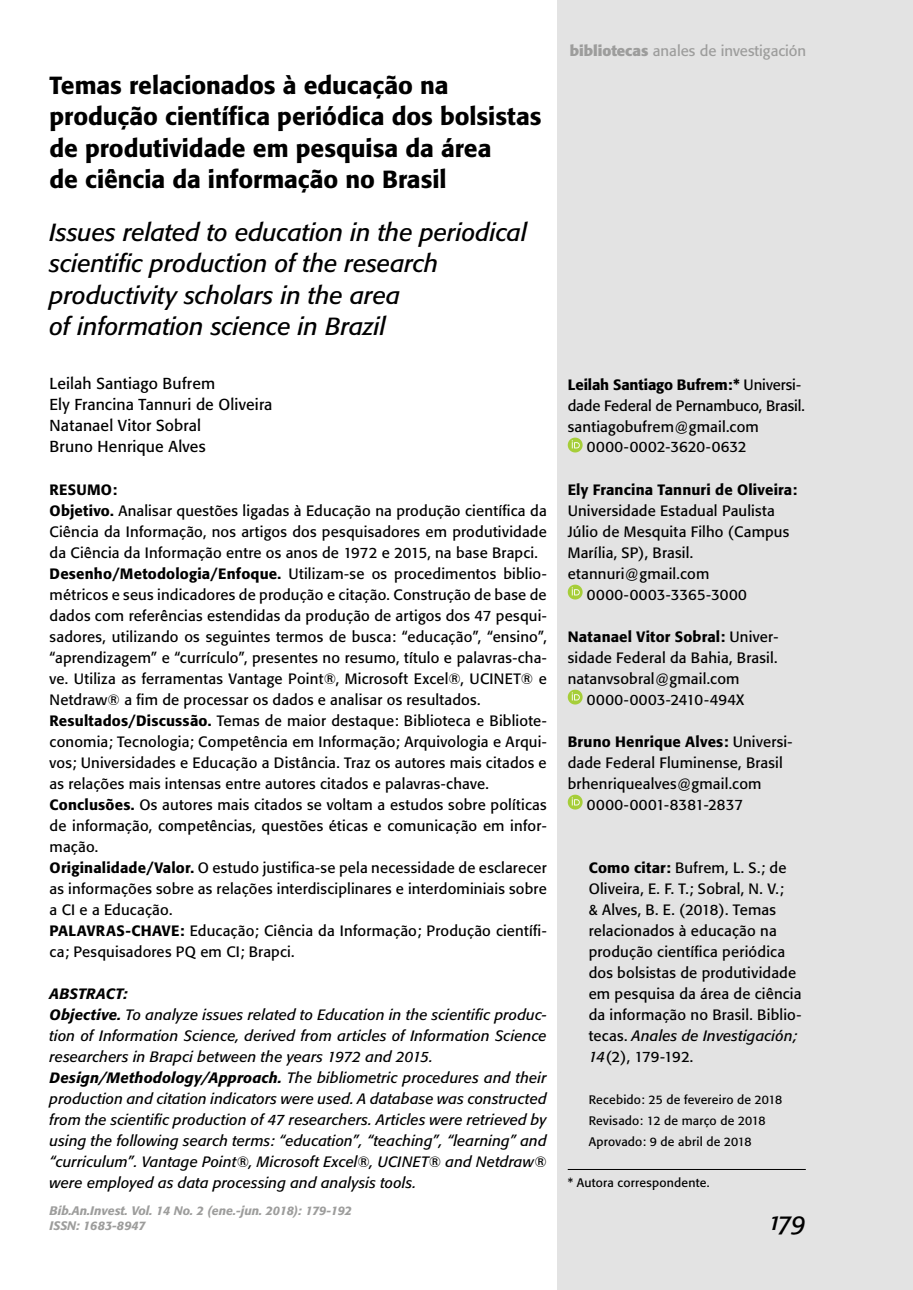
<style>
.page{position:relative;width:913px;height:1290px;background:#fff}
.page>*{position:absolute;margin:0;border:0;box-sizing:border-box;transform-origin:0 0}
.t1{font:italic 24.5px/31.5px "Formata";letter-spacing:-.005em;color:#000}
.t2{font:500 24.5px/31.5px "Formata";letter-spacing:-.005em;color:#000}
.t3{font:15.75px/21px "Formata";letter-spacing:.01em;color:#000}
.t4{font:14.88px/21px "Formata";letter-spacing:.01em;color:#000}
.t5{font:italic 14.88px/21px "Formata";letter-spacing:.01em;color:#000}
.t6{font:500 14.88px "Formata";letter-spacing:.01em;color:#000}
.t7{font:14.88px "Formata";color:#9d9d9c}
.t8{font:500 14.88px "Formata";letter-spacing:-.01em;color:#000}
.t9{font:14.88px "Formata";letter-spacing:-.01em;color:#000}
.t10{font:14.88px "Formata";letter-spacing:.035em;color:#000}
.t11{font:12.25px/21px "Formata";letter-spacing:.015em;color:#000}
.t12{font:italic 500 12.25px "Formata";color:#9d9d9c}
.s1{font-weight:500}
.s2{font-weight:700}
.s3{font-weight:400}
.s4{font-style:italic}
</style>
<div class="page">
<div style="left:557px;top:0;width:356px;height:1290px;background:#e3e3e3"></div>
<svg style="left:568px;top:438px;width:14px;height:14px"></svg>
<svg style="left:568px;top:585px;width:14px;height:14px"></svg>
<svg style="left:568px;top:690px;width:14px;height:14px"></svg>
<svg style="left:568px;top:795px;width:14px;height:14px"></svg>
<hr style="left:568px;top:1169px;width:238px;height:1px;background:#000">
<h1 class="t2" style="left:50px;top:69px;width:493px">Temas relacionados à educação na produção científica periódica dos bolsistas de produtividade em pesquisa da área<br>de ciência da informação no Brasil</h1>
<h1 class="t1" style="left:50px;top:217px;width:479px">Issues related to education in the periodical scientific production of the research productivity scholars in the area<br>of information science in Brazil</h1>
<p class="t3" style="left:50px;top:373px;width:224px">Leilah Santiago Bufrem<br>Ely Francina Tannuri de Oliveira<br>Natanael Vitor Sobral<br>Bruno Henrique Alves</p>
<p class="t4" style="left:50px;top:479px;width:499px"><span class="s1">RESUMO:<br>Objetivo.</span> Analisar questões ligadas à Educação na produção científica da Ciência da Informação, nos artigos dos pesquisadores em produtividade da Ciência da Informação entre os anos de 1972 e 2015, na base Brapci.<br><span class="s1">Desenho/Metodologia/Enfoque.</span> Utilizam-se os procedimentos biblio&shy;métricos e seus indicadores de produção e citação. Construção de base de dados com referências estendidas da produção de artigos dos 47 pesqui&shy;sadores, utilizando os seguintes termos de busca: “educação”, “ensino”, “aprendizagem” e “currículo”, presentes no resumo, título e palavras-cha&shy;ve. Utiliza as ferramentas Vantage Point®, Microsoft Excel®, UCINET® e Netdraw® a fim de processar os dados e analisar os resultados.<br><span class="s1">Resultados/Discussão.</span> Temas de maior destaque: Biblioteca e Bibliote&shy;conomia; Tecnologia; Competência em Informação; Arquivologia e Arqui&shy;vos; Universidades e Educação a Distância. Traz os autores mais citados e as relações mais intensas entre autores citados e palavras-chave.<br><span class="s1">Conclusões.</span> Os autores mais citados se voltam a estudos sobre políticas de informação, competências, questões éticas e comunicação em infor&shy;mação.<br><span class="s1">Originalidade/Valor.</span> O estudo justifica-se pela necessidade de esclarecer as informações sobre as relações interdisciplinares e interdominiais sobre a CI e a Educação.<br><span class="s1">PALAVRAS-CHAVE:</span> Educação; Ciência da Informação; Produção científi&shy;ca; Pesquisadores PQ em CI; Brapci.</p>
<p class="t5" style="left:50px;top:983px;width:499px"><span class="s1">ABSTRACT:<br>Objective.</span> To analyze issues related to Education in the scientific produc&shy;tion of Information Science, derived from articles of Information Science researchers in Brapci between the years 1972 and 2015.<br><span class="s1">Design/Methodology/Approach.</span> The bibliometric procedures and their production and citation indicators were used. A database was constructed from the scientific production of 47 researchers. Articles were retrieved by using the following search terms: “education”, “teaching”, “learning” and “curriculum”. Vantage Point®, Microsoft Excel®, UCINET® and Netdraw® were employed as data processing and analysis tools.</p>
<p class="t12" style="left:50px;top:1203px;width:304px">Bib.An.Invest. Vol. 14 No. 2 (ene.-jun. 2018): 179-192</p>
<p class="t12" style="left:50px;top:1218px;width:97px">ISSN: 1683-8947</p>
<p class="t7" style="left:570px;top:42px;width:238px"><span class="s2">bibliotecas</span> anales de investigación</p>
<p class="t8" style="left:568px;top:375px;width:235px">Leilah Santiago Bufrem:* <span class="s3">Universi-</span></p>
<p class="t9" style="left:568px;top:396px;width:239px">dade Federal de Pernambuco, Brasil.</p>
<p class="t4" style="left:568px;top:416px;width:193px">santiagobufrem@gmail.com</p>
<p class="t4" style="left:587px;top:437px;width:161px">0000-0002-3620-0632</p>
<p class="t6" style="left:568px;top:480px;width:231px">Ely Francina Tannuri de Oliveira:</p>
<p class="t4" style="left:568px;top:500px;width:209px">Universidade Estadual Paulista</p>
<p class="t4" style="left:568px;top:521px;width:223px">Júlio de Mesquita Filho (Campus</p>
<p class="t4" style="left:568px;top:542px;width:127px">Marília, SP), Brasil.</p>
<p class="t4" style="left:568px;top:563px;width:143px">etannuri@gmail.com</p>
<p class="t10" style="left:587px;top:585px;width:161px">0000-0003-3365-3000</p>
<p class="t6" style="left:568px;top:627px;width:212px">Natanael Vitor Sobral: <span class="s3">Univer-</span></p>
<p class="t4" style="left:568px;top:647px;width:211px">sidade Federal da Bahia, Brasil.</p>
<p class="t4" style="left:568px;top:668px;width:173px">natanvsobral@gmail.com</p>
<p class="t4" style="left:587px;top:689px;width:159px">0000-0003-2410-494X</p>
<p class="t6" style="left:568px;top:732px;width:226px">Bruno Henrique Alves: <span class="s3">Universi-</span></p>
<p class="t4" style="left:568px;top:752px;width:217px">dade Federal Fluminense, Brasil</p>
<p class="t4" style="left:568px;top:773px;width:195px">brhenriquealves@gmail.com</p>
<p class="t4" style="left:587px;top:794px;width:158px">0000-0001-8381-2837</p>
<p class="t4" style="left:589px;top:857px;width:214px"><span class="s1">Como citar:</span> Bufrem, L. S.; de<br>Oliveira, E. F. T.; Sobral, N. V.;<br>&amp; Alves, B. E. (2018). Temas relacionados à educação na produção científica periódica dos bolsistas de produtividade em pesquisa da área de ciência da informação no Brasil. Biblio&shy;tecas. <span class="s4">Anales de Investigación;<br>14</span>(2), 179-192.</p>
<p class="t11" style="left:589px;top:1089px;width:195px">Recebido: 25 de fevereiro de 2018<br>Revisado: 12 de março de 2018<br>Aprovado: 9 de abril de 2018</p>
<p class="t11" style="left:568px;top:1172px;width:143px">* Autora correspondente.</p>
</div>
